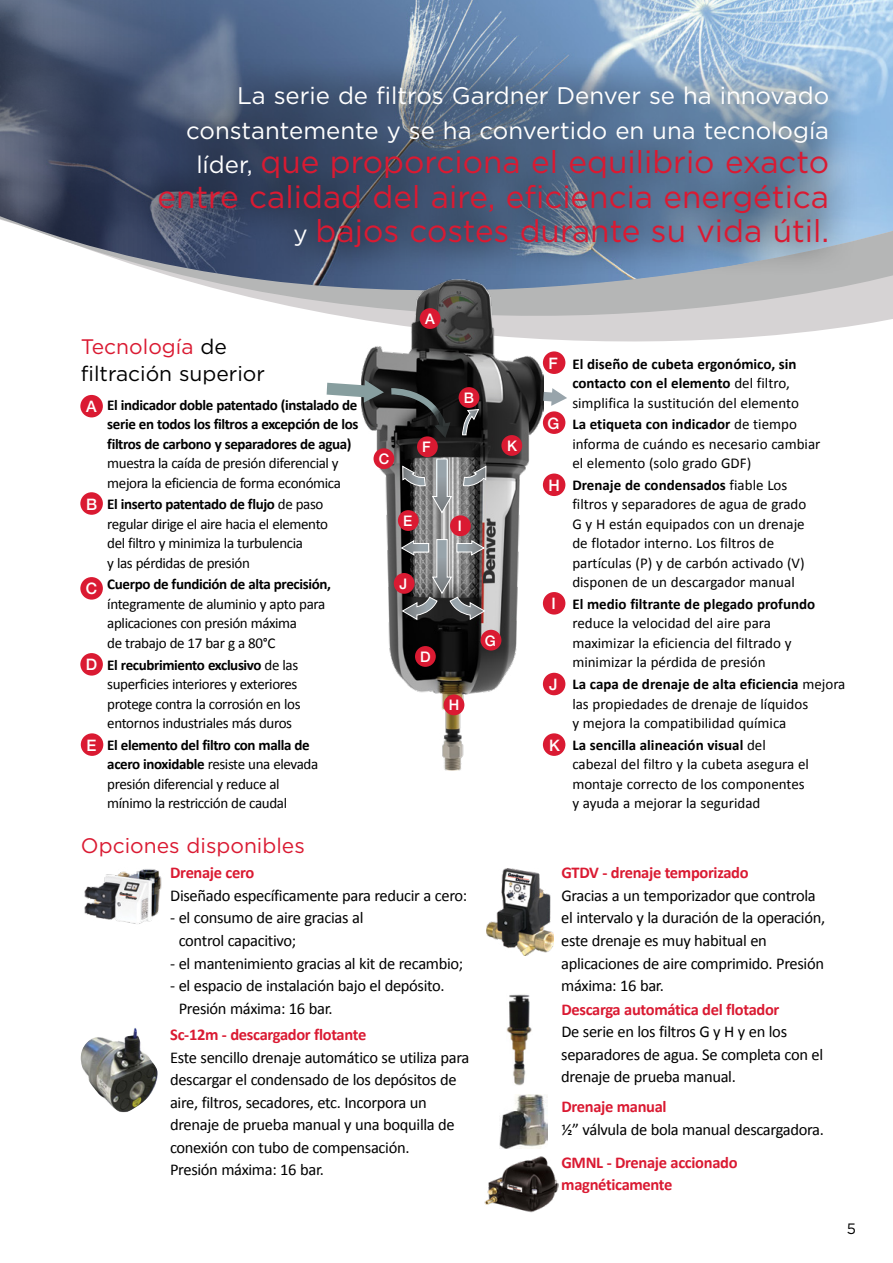
<style>
.page{position:relative;width:893px;height:1263px;background:#fff}
.page>*{position:absolute;margin:0;border:0;box-sizing:border-box;transform-origin:0 0}
.t1{font:31.5px/34.5px "Gotham";color:#da1a32;text-align:right}
.t2{font:24px/34.5px "Gotham";color:#fff;text-align:right}
.t3{font:21px/27px "Gotham";color:#000}
.t4{font:21px "Gotham";color:#da1a32}
.t5{font:16.5px/22.5px "Calibri";letter-spacing:-.02em;color:#000}
.t6{font:700 16.5px/22.5px "Calibri";letter-spacing:-.02em;color:#da1a32}
.t7{font:500 15.75px "Helvetica Neue";color:#fff}
.t8{font:15px/19.5px "Calibri";letter-spacing:-.015em;color:#000}
.t9{font:700 15px/19.5px "Calibri";letter-spacing:-.02em;color:#000;text-align:justify}
.t10{font:700 15px/19.5px "Calibri";color:#000}
.t11{font:15px "Gotham";color:#000}
.t12{font:500 14.55px "Helvetica Neue";color:#fff}
.s1{font-size:24px;color:#fff}
.s2{color:#da1a32}
.s3{font-weight:700}
.s4{font-weight:400}
</style>
<div class="page">
<img style="left:0;top:0;width:893px;height:52px">
<svg style="left:0;top:52px;width:893px;height:340px"></svg>
<svg style="left:128px;top:55px;width:731px;height:222px;background:#596f8c"></svg>
<div style="left:80px;top:395px;width:23px;height:22px;background:#da1a32;border-radius:50%"></div>
<div style="left:80px;top:492px;width:23px;height:23px;background:#da1a32;border-radius:50%"></div>
<div style="left:80px;top:577px;width:23px;height:23px;background:#da1a32;border-radius:50%"></div>
<div style="left:80px;top:653px;width:23px;height:23px;background:#da1a32;border-radius:50%"></div>
<div style="left:81px;top:733px;width:22px;height:23px;background:#da1a32;border-radius:50%"></div>
<div style="left:543px;top:351px;width:22px;height:23px;background:#da1a32;border-radius:50%"></div>
<div style="left:543px;top:411px;width:22px;height:23px;background:#da1a32;border-radius:50%"></div>
<div style="left:543px;top:473px;width:22px;height:23px;background:#da1a32;border-radius:50%"></div>
<div style="left:543px;top:592px;width:22px;height:22px;background:#da1a32;border-radius:50%"></div>
<div style="left:543px;top:673px;width:22px;height:22px;background:#da1a32;border-radius:50%"></div>
<div style="left:543px;top:733px;width:22px;height:23px;background:#da1a32;border-radius:50%"></div>
<img style="left:362px;top:280px;width:182px;height:490px">
<svg style="left:543px;top:388px;width:24px;height:18px"></svg>
<svg style="left:327px;top:380px;width:57px;height:22px"></svg>
<svg style="left:462px;top:409px;width:18px;height:27px"></svg>
<svg style="left:463px;top:465px;width:24px;height:21px"></svg>
<svg style="left:391px;top:388px;width:59px;height:50px;background:#2d3030"></svg>
<div style="left:420px;top:308px;width:20px;height:21px;background:#da1a32;border-radius:50%"></div>
<div style="left:459px;top:387px;width:20px;height:21px;background:#da1a32;border-radius:50%"></div>
<div style="left:373px;top:448px;width:21px;height:21px;background:#da1a32;border-radius:50%"></div>
<div style="left:415px;top:646px;width:21px;height:21px;background:#da1a32;border-radius:50%"></div>
<div style="left:398px;top:510px;width:21px;height:21px;background:#da1a32;border-radius:50%"></div>
<div style="left:417px;top:436px;width:21px;height:21px;background:#da1a32;border-radius:50%"></div>
<div style="left:481px;top:630px;width:20px;height:20px;background:#da1a32;border-radius:50%"></div>
<div style="left:444px;top:694px;width:20px;height:21px;background:#da1a32;border-radius:50%"></div>
<div style="left:450px;top:515px;width:21px;height:21px;background:#da1a32;border-radius:50%"></div>
<div style="left:394px;top:573px;width:21px;height:21px;background:#da1a32;border-radius:50%"></div>
<div style="left:501px;top:435px;width:21px;height:21px;background:#da1a32;border-radius:50%"></div>
<svg style="left:402px;top:458px;width:51px;height:56px;background:#818082"></svg>
<svg style="left:400px;top:539px;width:86px;height:82px;background:#756d6f"></svg>
<img style="left:506px;top:994px;width:26px;height:91px">
<img style="left:500px;top:1094px;width:48px;height:55px">
<img style="left:81px;top:1028px;width:77px;height:84px">
<img style="left:84px;top:869px;width:78px;height:55px">
<img style="left:485px;top:1156px;width:73px;height:56px">
<img style="left:486px;top:868px;width:67px;height:87px">
<h2 class="t2" style="left:186px;top:78px;width:644px">La serie de filtros Gardner Denver se ha innovado constantemente y se ha convertido en una tecnología</h2>
<h1 class="t1" style="left:157px;top:144px;width:673px"><span class="s1">líder,</span> que proporciona el equilibrio exacto entre calidad del aire, eficiencia energética <span class="s1">y</span> bajos costes durante su vida útil.</h1>
<h3 class="t3" style="left:81px;top:333px;width:186px"><span class="s2">Tecnología</span> de filtración superior</h3>
<p class="t7" style="left:86px;top:394px;width:12px">A</p>
<p class="t7" style="left:86px;top:491px;width:13px">B</p>
<p class="t7" style="left:86px;top:576px;width:13px">C</p>
<p class="t7" style="left:86px;top:652px;width:13px">D</p>
<p class="t7" style="left:86px;top:732px;width:11px">E</p>
<p class="t9" style="left:107px;top:394px;width:253px">El indicador doble patentado (instalado de serie en todos los filtros a excepción de los filtros de carbono y separadores de agua)</p>
<p class="t8" style="left:107px;top:453px;width:235px">muestra la caída de presión diferencial y mejora la eficiencia de forma económica</p>
<p class="t8" style="left:107px;top:494px;width:222px"><span class="s3">El inserto patentado de flujo</span> de paso regular dirige el aire hacia el elemento del filtro y minimiza la turbulencia<br>y las pérdidas de presión</p>
<p class="t9" style="left:107px;top:574px;width:225px">Cuerpo de fundición de alta precisión,</p>
<p class="t8" style="left:107px;top:594px;width:219px">íntegramente de aluminio y apto para aplicaciones con presión máxima<br>de trabajo de 17 bar g a 80°C</p>
<p class="t8" style="left:107px;top:654px;width:195px"><span class="s3">El recubrimiento exclusivo</span> de las superficies interiores y exteriores protege contra la corrosión en los entornos industriales más duros</p>
<p class="t8" style="left:107px;top:735px;width:212px"><span class="s3">El elemento del filtro con malla de acero inoxidable</span> resiste una elevada presión diferencial y reduce al mínimo la restricción de caudal</p>
<h3 class="t4" style="left:81px;top:832px;width:225px">Opciones disponibles</h3>
<p class="t12" style="left:425px;top:307px;width:11px">A</p>
<p class="t12" style="left:379px;top:447px;width:12px">C</p>
<p class="t12" style="left:422px;top:435px;width:10px">F</p>
<p class="t12" style="left:403px;top:509px;width:11px">E</p>
<p class="t12" style="left:399px;top:572px;width:9px">J</p>
<p class="t12" style="left:464px;top:386px;width:12px">B</p>
<p class="t12" style="left:458px;top:514px;width:6px">I</p>
<p class="t12" style="left:420px;top:645px;width:12px">D</p>
<p class="t12" style="left:449px;top:693px;width:12px">H</p>
<p class="t6" style="left:170px;top:861px;width:86px">Drenaje cero</p>
<p class="t5" style="left:170px;top:884px;width:299px">Diseñado específicamente para reducir a cero:</p>
<p class="t5" style="left:179px;top:906px;width:186px;text-indent:-8px">- el consumo de aire gracias al control capacitivo;</p>
<p class="t5" style="left:170px;top:951px;width:295px">- el mantenimiento gracias al kit de recambio;</p>
<p class="t5" style="left:179px;top:974px;width:267px;text-indent:-8px">- el espacio de instalación bajo el depósito.<br>Presión máxima: 16 bar.</p>
<p class="t6" style="left:170px;top:1023px;width:198px">Sc-12m - descargador flotante</p>
<p class="t5" style="left:170px;top:1045px;width:301px">Este sencillo drenaje automático se utiliza para descargar el condensado de los depósitos de aire, filtros, secadores, etc. Incorpora un drenaje de prueba manual y una boquilla de conexión con tubo de compensación.<br>Presión máxima: 16 bar.</p>
<p class="t12" style="left:485px;top:629px;width:13px">G</p>
<p class="t12" style="left:507px;top:434px;width:11px">K</p>
<p class="t7" style="left:548px;top:350px;width:11px">F</p>
<p class="t7" style="left:547px;top:410px;width:13px">G</p>
<p class="t7" style="left:548px;top:472px;width:13px">H</p>
<p class="t7" style="left:551px;top:591px;width:6px">I</p>
<p class="t7" style="left:549px;top:672px;width:10px">J</p>
<p class="t7" style="left:549px;top:732px;width:12px">K</p>
<p class="t10" style="left:572px;top:353px;width:228px">El diseño de cubeta ergonómico, sin contacto con el elemento <span class="s4">del filtro, simplifica la sustitución del elemento</span></p>
<p class="t8" style="left:572px;top:414px;width:250px"><span class="s3">La etiqueta con indicador</span> de tiempo informa de cuándo es necesario cambiar el elemento (solo grado GDF)</p>
<p class="t8" style="left:572px;top:475px;width:236px"><span class="s3">Drenaje de condensados</span> fiable Los filtros y separadores de agua de grado G y H están equipados con un drenaje de flotador interno. Los filtros de partículas (P) y de carbón activado (V) disponen de un descargador manual</p>
<p class="t10" style="left:572px;top:594px;width:244px">El medio filtrante de plegado profundo</p>
<p class="t8" style="left:572px;top:613px;width:221px">reduce la velocidad del aire para maximizar la eficiencia del filtrado y minimizar la pérdida de presión</p>
<p class="t8" style="left:572px;top:674px;width:275px"><span class="s3">La capa de drenaje de alta eficiencia</span> mejora las propiedades de drenaje de líquidos<br>y mejora la compatibilidad química</p>
<p class="t8" style="left:572px;top:734px;width:238px"><span class="s3">La sencilla alineación visual</span> del cabezal del filtro y la cubeta asegura el montaje correcto de los componentes y ayuda a mejorar la seguridad</p>
<p class="t6" style="left:561px;top:861px;width:189px">GTDV - drenaje temporizado</p>
<p class="t5" style="left:561px;top:884px;width:265px">Gracias a un temporizador que controla el intervalo y la duración de la operación, este drenaje es muy habitual en aplicaciones de aire comprimido. Presión máxima: 16 bar.</p>
<p class="t6" style="left:561px;top:997px;width:219px">Descarga automática del flotador</p>
<p class="t5" style="left:561px;top:1020px;width:263px">De serie en los filtros G y H y en los separadores de agua. Se completa con el drenaje de prueba manual.</p>
<p class="t6" style="left:561px;top:1095px;width:107px">Drenaje manual</p>
<p class="t5" style="left:561px;top:1118px;width:264px">½” válvula de bola manual descargadora.</p>
<p class="t6" style="left:561px;top:1150px;width:178px">GMNL - Drenaje accionado magnéticamente</p>
<p class="t11" style="left:847px;top:1219px;width:11px">5</p>
</div>
